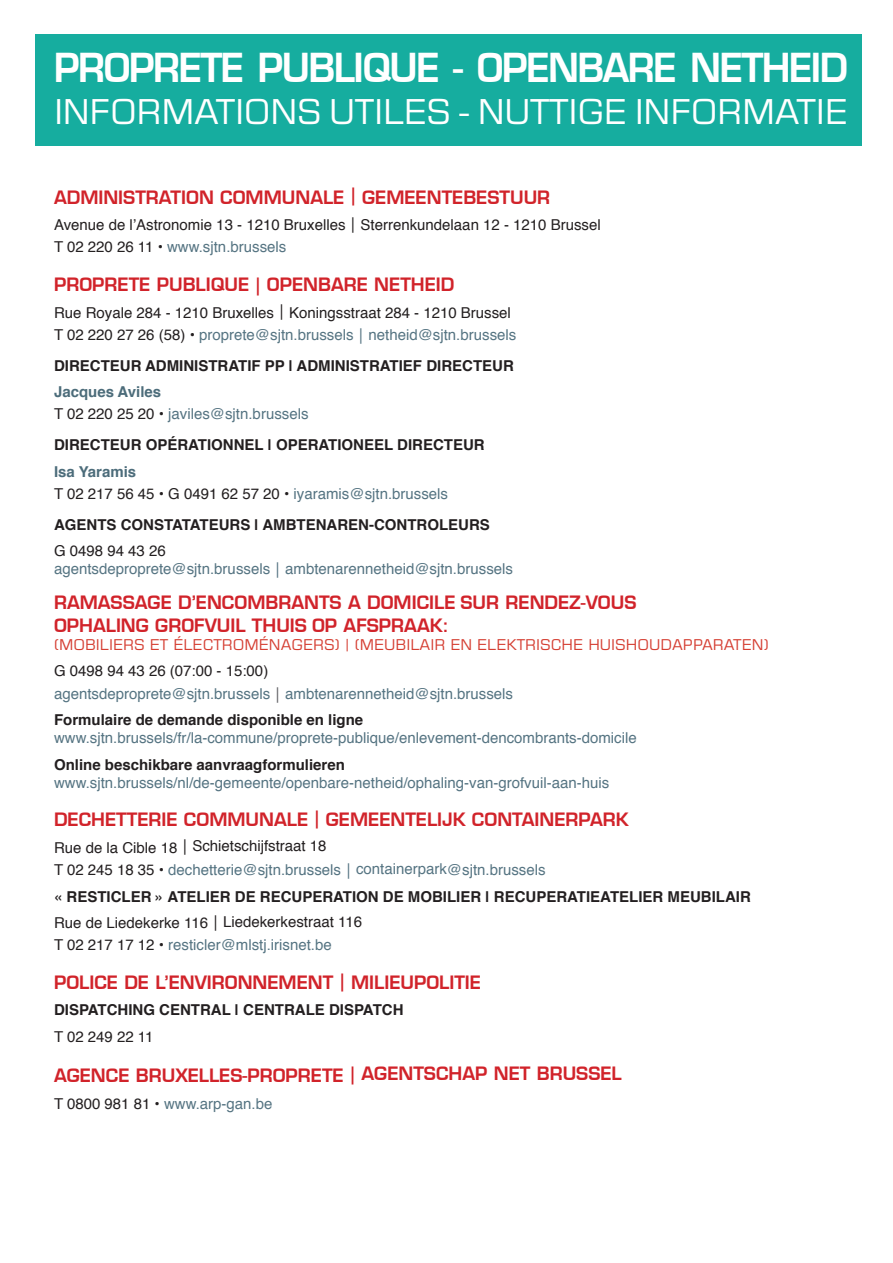
<style>
.page{position:relative;width:893px;height:1263px;background:#fff}
.page>*{position:absolute;margin:0;border:0;box-sizing:border-box;transform-origin:0 0}
.t1{font:600 39px "Eurostile LT";letter-spacing:-.04em;color:#fff;scale:.96 1}
.t2{font:34.5px "Eurostile LT Pro Unicode";letter-spacing:-.01em;color:#fff}
.t3{font:600 18px/23.4px "Eurostile LT";color:#d1232a}
.t4{font:15px "Helvetica";color:#557482}
.t5{font:700 15px "Helvetica";color:#231f20}
.t6{font:15px "Helvetica";color:#231f20}
.t7{font:15px "Eurostile LT Pro Unicode";color:#d53f33}
.t8{font:700 15px "Helvetica";color:#4c6c7a}
.s1{color:#231f20}
.s2{color:#557482}
.s3{color:#636366}
</style>
<div class="page">
<div style="left:35px;top:34px;width:827px;height:112px;background:#16ad9f"></div>
<p class="t1" style="left:54px;top:44px;width:828px">PROPRETE PUBLIQUE - OPENBARE NETHEID</p>
<p class="t2" style="left:54px;top:91px;width:795px">INFORMATIONS UTILES - NUTTIGE INFORMATIE</p>
<p class="t3" style="left:54px;top:185px;width:498px">ADMINISTRATION COMMUNALE | GEMEENTEBESTUUR</p>
<p class="t6" style="left:54px;top:213px;width:548px">Avenue de l’Astronomie 13 - 1210 Bruxelles│Sterrenkundelaan 12 - 1210 Brussel</p>
<p class="t4" style="left:54px;top:236px;width:234px"><span class="s1">T 02 220 26 11 •</span> www.sjtn.brussels</p>
<p class="t3" style="left:54px;top:273px;width:402px">PROPRETE PUBLIQUE | OPENBARE NETHEID</p>
<p class="t6" style="left:54px;top:301px;width:458px">Rue Royale 284 - 1210 Bruxelles│Koningsstraat 284 - 1210 Brussel</p>
<p class="t4" style="left:54px;top:323px;width:464px"><span class="s1">T 02 220 27 26 (58) •</span> proprete@sjtn.brussels│netheid@sjtn.brussels</p>
<p class="t5" style="left:54px;top:353px;width:461px">DIRECTEUR ADMINISTRATIF PP | ADMINISTRATIEF DIRECTEUR</p>
<p class="t8" style="left:54px;top:380px;width:109px">Jacques Aviles</p>
<p class="t4" style="left:54px;top:402px;width:256px"><span class="s1">T 02 220 25 20 •</span> javiles@sjtn.brussels</p>
<p class="t5" style="left:54px;top:433px;width:432px">DIRECTEUR OPÉRATIONNEL | OPERATIONEEL DIRECTEUR</p>
<p class="t8" style="left:54px;top:459px;width:84px">Isa Yaramis</p>
<p class="t6" style="left:54px;top:482px;width:395px">T 02 217 56 45 • G 0491 62 57 20 • <span class="s2">iyaramis@sjtn.brussels</span></p>
<p class="t5" style="left:54px;top:512px;width:437px">AGENTS CONSTATATEURS | AMBTENAREN-CONTROLEURS</p>
<p class="t6" style="left:54px;top:539px;width:113px">G 0498 94 43 26</p>
<p class="t4" style="left:54px;top:557px;width:460px">agentsdeproprete@sjtn.brussels│ambtenarennetheid@sjtn.brussels</p>
<p class="t3" style="left:54px;top:590px;width:584px">RAMASSAGE D’ENCOMBRANTS A DOMICILE SUR RENDEZ-VOUS<br>OPHALING GROFVUIL THUIS OP AFSPRAAK:</p>
<p class="t7" style="left:54px;top:635px;width:716px">(MOBILIERS ET ÉLECTROMÉNAGERS) | (MEUBILAIR EN ELEKTRISCHE HUISHOUDAPPARATEN)</p>
<p class="t6" style="left:54px;top:660px;width:216px">G 0498 94 43 26 (07:00 - 15:00)</p>
<p class="t4" style="left:54px;top:682px;width:461px">agentsdeproprete@sjtn.brussels<span class="s3">│</span>ambtenarennetheid@sjtn.brussels</p>
<p class="t5" style="left:54px;top:708px;width:311px">Formulaire de demande disponible en ligne</p>
<p class="t4" style="left:54px;top:726px;width:584px">www.sjtn.brussels/fr/la-commune/proprete-publique/enlevement-dencombrants-domicile</p>
<p class="t5" style="left:54px;top:752px;width:292px">Online beschikbare aanvraagformulieren</p>
<p class="t4" style="left:54px;top:771px;width:557px">www.sjtn.brussels/nl/de-gemeente/openbare-netheid/ophaling-van-grofvuil-aan-huis</p>
<p class="t3" style="left:54px;top:808px;width:576px">DECHETTERIE COMMUNALE | GEMEENTELIJK CONTAINERPARK</p>
<p class="t6" style="left:54px;top:834px;width:274px">Rue de la Cible 18│Schietschijfstraat 18</p>
<p class="t4" style="left:54px;top:858px;width:493px"><span class="s1">T 02 245 18 35 •</span> dechetterie@sjtn.brussels│containerpark@sjtn.brussels</p>
<p class="t5" style="left:54px;top:884px;width:698px">« RESTICLER » ATELIER DE RECUPERATION DE MOBILIER | RECUPERATIEATELIER MEUBILAIR</p>
<p class="t6" style="left:54px;top:910px;width:309px">Rue de Liedekerke 116│Liedekerkestraat 116</p>
<p class="t4" style="left:54px;top:933px;width:279px"><span class="s1">T 02 217 17 12 •</span> resticler@mlstj.irisnet.be</p>
<p class="t3" style="left:54px;top:970px;width:429px">POLICE DE L’ENVIRONNEMENT | MILIEUPOLITIE</p>
<p class="t5" style="left:54px;top:998px;width:351px">DISPATCHING CENTRAL | CENTRALE DISPATCH</p>
<p class="t6" style="left:54px;top:1025px;width:101px">T 02 249 22 11</p>
<p class="t3" style="left:54px;top:1064px;width:569px">AGENCE BRUXELLES-PROPRETE | AGENTSCHAP NET BRUSSEL</p>
<p class="t4" style="left:54px;top:1092px;width:220px"><span class="s1">T 0800 981 81 •</span> www.arp-gan.be</p>
</div>
